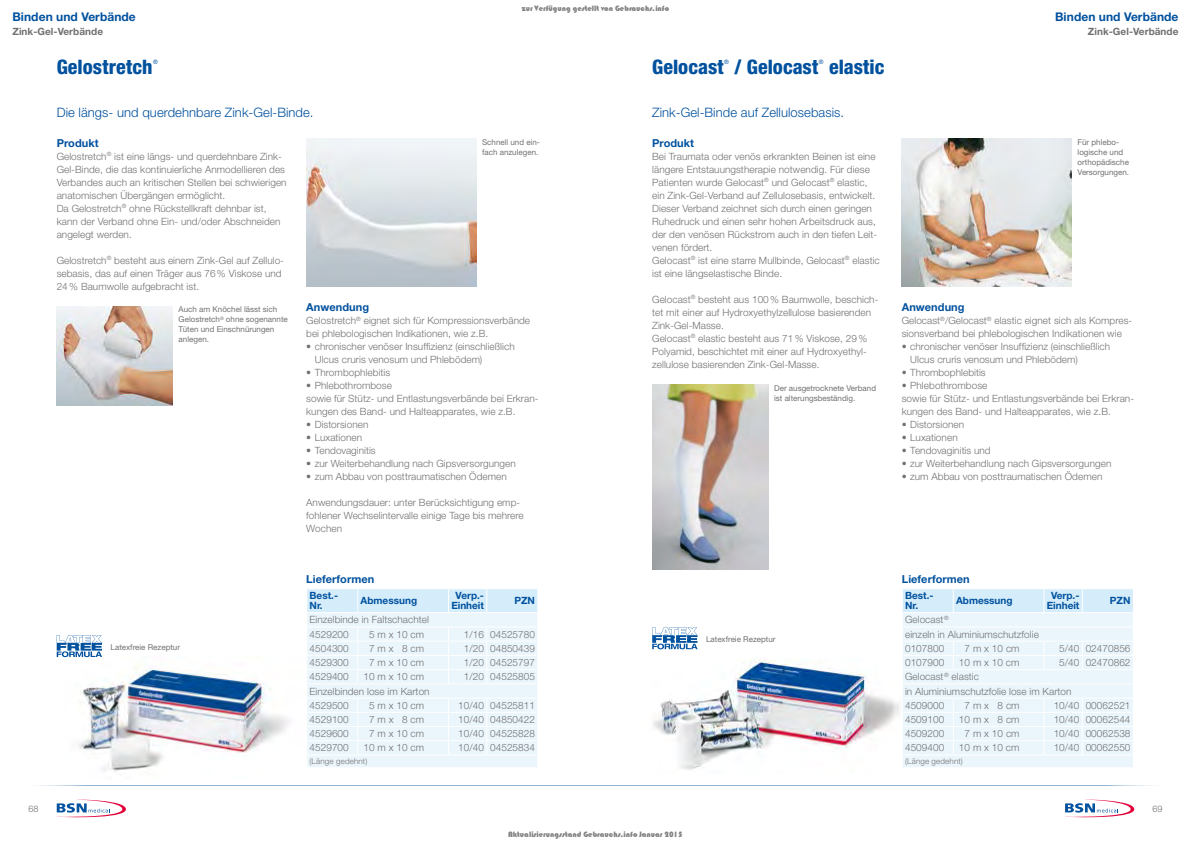
<style>
.page{position:relative;width:1191px;height:842px;background:#fff}
.page>*{position:absolute;margin:0;border:0;box-sizing:border-box;transform-origin:0 0}
.t1{font:800 condensed 20px "Helvetica Neue LT Std";letter-spacing:.005em;color:#00519e}
.t2{font:300 13px "Helvetica Neue LT Std";letter-spacing:.005em;color:#00519e}
.t3{font:700 12px "Helvetica Neue LT Std";letter-spacing:.005em;color:#00519e}
.t4{font:700 11px "Helvetica Neue LT Std";letter-spacing:.005em;color:#00519e}
.t5{font:300 10px/13px "Helvetica Neue LT Std";letter-spacing:.005em;color:#707172}
.t6{font:700 10px/10px "Helvetica Neue LT Std";color:#00519e}
.t7{font:700 10px "Helvetica Neue LT Std";letter-spacing:.005em;color:#707172}
.t8{font:300 9px "Helvetica Neue LT Std";color:#707172}
.t9{font:8px/10px "Helvetica Neue LT Std";color:#707172}
.t10{font:8px "Bauhaus 93";color:rgb(0 0 0/.5)}
.t11{font:300 8px "Helvetica Neue LT Std";letter-spacing:.02em;color:#707172}
.t12{font:condensed 6px "Helvetica Neue LT Std";color:#00519e}
</style>
<div class="page">
<hr style="left:0;top:784px;width:1191px;height:1px;background:#00519e">
<hr style="left:0;top:87px;width:1191px;height:1px;background:#00519e">
<svg style="left:57px;top:799px;width:69px;height:18px"></svg>
<svg style="left:1065px;top:799px;width:69px;height:18px"></svg>
<img style="left:653px;top:658px;width:246px;height:112px">
<img style="left:901px;top:139px;width:170px;height:147px">
<img style="left:652px;top:385px;width:116px;height:185px">
<img style="left:64px;top:657px;width:226px;height:115px">
<img style="left:306px;top:139px;width:170px;height:147px">
<img style="left:57px;top:307px;width:116px;height:99px">
<svg style="left:57px;top:635px;width:45px;height:22px"></svg>
<svg style="left:652px;top:627px;width:45px;height:22px"></svg>
<svg style="left:902px;top:589px;width:231px;height:178px;background:#e9f5fb"></svg>
<svg style="left:307px;top:589px;width:231px;height:178px;background:#e9f5fb"></svg>
<p class="t10" style="left:522px;top:4px;width:149px">zur Verfügung gestellt von Gebrauchs.info</p>
<p class="t3" style="left:12px;top:9px;width:125px">Binden und Verbände</p>
<p class="t7" style="left:12px;top:25px;width:92px">Zink-Gel-Verbände</p>
<h1 class="t1" style="left:57px;top:54px;width:97px">Gelostretch</h1>
<p class="t12" style="left:153px;top:58px;width:6px">®</p>
<h2 class="t2" style="left:57px;top:104px;width:258px">Die längs- und querdehnbare Zink-Gel-Binde.</h2>
<p class="t4" style="left:57px;top:136px;width:43px">Produkt</p>
<p class="t5" style="left:57px;top:149px;width:231px">Gelostretch<sup>®</sup> ist eine längs- und querdehnbare Zink-Gel-Binde, die das kontinuierliche Anmodellieren des Verbandes auch an kritischen Stellen bei schwierigen anatomischen Übergängen ermöglicht.<br>Da Gelostretch<sup>®</sup> ohne Rückstellkraft dehnbar ist, kann der Verband ohne Ein- und/oder Abschneiden angelegt werden.</p>
<p class="t5" style="left:57px;top:253px;width:229px">Gelostretch<sup>®</sup> besteht aus einem Zink-Gel auf Zellulo&shy;sebasis, das auf einen Träger aus 76% Viskose und<br>24% Baumwolle aufgebracht ist.</p>
<p class="t9" style="left:179px;top:304px;width:111px">Auch am Knöchel lässt sich<br>Gelostretch<sup>®</sup> ohne sogenannte<br>Tüten und Einschnürungen anlegen.</p>
<h1 class="t1" style="left:652px;top:54px;width:73px">Gelocast</h1>
<p class="t12" style="left:724px;top:58px;width:6px">®</p>
<h1 class="t1" style="left:734px;top:54px;width:86px">/ Gelocast</h1>
<p class="t12" style="left:819px;top:58px;width:6px">®</p>
<h1 class="t1" style="left:829px;top:54px;width:57px">elastic</h1>
<h2 class="t2" style="left:652px;top:104px;width:193px">Zink-Gel-Binde auf Zellulosebasis.</h2>
<p class="t4" style="left:652px;top:136px;width:43px">Produkt</p>
<p class="t5" style="left:652px;top:149px;width:229px">Bei Traumata oder venös erkrankten Beinen ist eine längere Entstauungstherapie notwendig. Für diese Patienten wurde Gelocast<sup>®</sup> und Gelocast<sup>®</sup> elastic, ein Zink-Gel-Verband auf Zellulosebasis, entwickelt.<br>Dieser Verband zeichnet sich durch einen geringen Ruhedruck und einen sehr hohen Arbeitsdruck aus, der den venösen Rückstrom auch in den tiefen Leit&shy;venen fördert.<br>Gelocast<sup>®</sup> ist eine starre Mullbinde, Gelocast<sup>®</sup> elastic ist eine längselastische Binde.</p>
<p class="t5" style="left:652px;top:292px;width:228px">Gelocast<sup>®</sup> besteht aus 100% Baumwolle, beschich&shy;tet mit einer auf Hydroxyethylzellulose basierenden Zink-Gel-Masse.<br>Gelocast<sup>®</sup> elastic besteht aus 71% Viskose, 29% Polyamid, beschichtet mit einer auf Hydroxyethyl&shy;zellulose basierenden Zink-Gel-Masse.</p>
<p class="t9" style="left:774px;top:383px;width:103px">Der ausgetrocknete Verband ist alterungsbeständig.</p>
<p class="t9" style="left:482px;top:137px;width:59px">Schnell und ein&shy;fach anzulegen.</p>
<p class="t4" style="left:306px;top:300px;width:64px">Anwendung</p>
<p class="t5" style="left:306px;top:314px;width:225px">Gelostretch<sup>®</sup> eignet sich für Kompressionsverbände bei phlebologischen Indikationen, wie z.B.</p>
<p class="t5" style="left:315px;top:340px;width:201px;text-indent:-8px">• chronischer venöser Insuffizienz (einschließlich<br>Ulcus cruris venosum und Phlebödem)</p>
<p class="t5" style="left:306px;top:366px;width:85px">• Thrombophlebitis</p>
<p class="t5" style="left:306px;top:379px;width:234px">• Phlebothrombose<br>sowie für Stütz- und Entlastungsverbände bei Erkran&shy;kungen des Band- und Halteapparates, wie z.B.</p>
<p class="t5" style="left:306px;top:418px;width:64px">• Distorsionen</p>
<p class="t5" style="left:306px;top:431px;width:57px">• Luxationen</p>
<p class="t5" style="left:306px;top:444px;width:71px">• Tendovaginitis</p>
<p class="t5" style="left:306px;top:457px;width:211px">• zur Weiterbehandlung nach Gipsversorgungen</p>
<p class="t5" style="left:306px;top:470px;width:202px">• zum Abbau von posttraumatischen Ödemen</p>
<p class="t5" style="left:306px;top:496px;width:219px">Anwendungsdauer: unter Berücksichtigung emp&shy;fohlener Wechselintervalle einige Tage bis mehrere<br>Wochen</p>
<p class="t9" style="left:111px;top:642px;width:71px">Latexfreie Rezeptur</p>
<p class="t4" style="left:306px;top:572px;width:70px">Lieferformen</p>
<p class="t6" style="left:309px;top:590px;width:30px">Best.-<br>Nr.</p>
<p class="t6" style="left:360px;top:595px;width:58px">Abmessung</p>
<p class="t6" style="left:451px;top:590px;width:34px;text-align:center">Verp.-<br>Einheit</p>
<p class="t6" style="left:514px;top:595px;width:22px">PZN</p>
<p class="t5" style="left:309px;top:612px;width:121px;line-height:14.2px">Einzelbinde in Faltschachtel<br>4529200</p>
<p class="t5" style="left:369px;top:627px;width:56px">5 m x 10 cm</p>
<p class="t5" style="left:464px;top:627px;width:73px">1/16 04525780</p>
<p class="t5" style="left:309px;top:641px;width:41px">4504300</p>
<p class="t5" style="left:369px;top:641px;width:57px">7 m x 8 cm</p>
<p class="t5" style="left:464px;top:641px;width:73px">1/20 04850439</p>
<p class="t5" style="left:309px;top:656px;width:41px">4529300</p>
<p class="t5" style="left:369px;top:656px;width:56px">7 m x 10 cm</p>
<p class="t5" style="left:464px;top:656px;width:73px">1/20 04525797</p>
<p class="t5" style="left:309px;top:670px;width:41px">4529400</p>
<p class="t5" style="left:363px;top:670px;width:62px">10 m x 10 cm</p>
<p class="t5" style="left:464px;top:670px;width:73px">1/20 04525805</p>
<p class="t5" style="left:309px;top:684px;width:122px;line-height:14.2px">Einzelbinden lose im Karton<br>4529500</p>
<p class="t5" style="left:369px;top:698px;width:56px">5 m x 10 cm</p>
<p class="t5" style="left:458px;top:698px;width:78px">10/40 04525811</p>
<p class="t5" style="left:309px;top:713px;width:41px">4529100</p>
<p class="t5" style="left:369px;top:713px;width:57px">7 m x 8 cm</p>
<p class="t5" style="left:458px;top:713px;width:78px">10/40 04850422</p>
<p class="t5" style="left:309px;top:727px;width:41px">4529600</p>
<p class="t5" style="left:369px;top:727px;width:56px">7 m x 10 cm</p>
<p class="t5" style="left:458px;top:727px;width:78px">10/40 04525828</p>
<p class="t5" style="left:309px;top:741px;width:41px">4529700</p>
<p class="t5" style="left:363px;top:741px;width:62px">10 m x 10 cm</p>
<p class="t5" style="left:458px;top:741px;width:78px">10/40 04525834</p>
<p class="t11" style="left:309px;top:756px;width:59px">(Länge gedehnt)</p>
<p class="t9" style="left:706px;top:634px;width:71px">Latexfreie Rezeptur</p>
<p class="t3" style="left:1055px;top:9px;width:125px">Binden und Verbände</p>
<p class="t7" style="left:1087px;top:25px;width:92px">Zink-Gel-Verbände</p>
<p class="t9" style="left:1077px;top:137px;width:53px">Für phlebo&shy;logische und orthopädische<br>Versorgungen.</p>
<p class="t4" style="left:901px;top:300px;width:64px">Anwendung</p>
<p class="t5" style="left:901px;top:314px;width:232px">Gelocast<sup>®</sup>/Gelocast<sup>®</sup> elastic eignet sich als Kompres&shy;sionsverband bei phlebologischen Indikationen wie</p>
<p class="t5" style="left:910px;top:340px;width:201px;text-indent:-8px">• chronischer venöser Insuffizienz (einschließlich<br>Ulcus cruris venosum und Phlebödem)</p>
<p class="t5" style="left:901px;top:366px;width:85px">• Thrombophlebitis</p>
<p class="t5" style="left:901px;top:379px;width:234px">• Phlebothrombose<br>sowie für Stütz- und Entlastungsverbände bei Erkran&shy;kungen des Band- und Halteapparates, wie z.B.</p>
<p class="t5" style="left:901px;top:418px;width:64px">• Distorsionen</p>
<p class="t5" style="left:901px;top:431px;width:57px">• Luxationen</p>
<p class="t5" style="left:901px;top:444px;width:90px">• Tendovaginitis und</p>
<p class="t5" style="left:901px;top:457px;width:211px">• zur Weiterbehandlung nach Gipsversorgungen</p>
<p class="t5" style="left:901px;top:470px;width:202px">• zum Abbau von posttraumatischen Ödemen</p>
<p class="t4" style="left:901px;top:572px;width:70px">Lieferformen</p>
<p class="t6" style="left:905px;top:590px;width:30px">Best.-<br>Nr.</p>
<p class="t6" style="left:956px;top:595px;width:58px">Abmessung</p>
<p class="t6" style="left:1046px;top:590px;width:34px;text-align:center">Verp.-<br>Einheit</p>
<p class="t6" style="left:1110px;top:595px;width:22px">PZN</p>
<p class="t5" style="left:905px;top:612px;width:135px;line-height:14.2px">Gelocast<sup>®<br></sup>einzeln in Aluminiumschutzfolie<br>0107800</p>
<p class="t5" style="left:964px;top:642px;width:56px">7 m x 10 cm</p>
<p class="t5" style="left:1059px;top:642px;width:73px">5/40 02470856</p>
<p class="t5" style="left:905px;top:656px;width:41px">0107900</p>
<p class="t5" style="left:959px;top:656px;width:62px">10 m x 10 cm</p>
<p class="t5" style="left:1059px;top:656px;width:73px">5/40 02470862</p>
<p class="t5" style="left:905px;top:669px;width:168px;line-height:14.2px">Gelocast<sup>®</sup> elastic<br>in Aluminiumschutzfolie lose im Karton<br>4509000</p>
<p class="t5" style="left:964px;top:698px;width:57px">7 m x 8 cm</p>
<p class="t5" style="left:1053px;top:698px;width:78px">10/40 00062521</p>
<p class="t5" style="left:905px;top:713px;width:41px">4509100</p>
<p class="t5" style="left:959px;top:713px;width:62px">10 m x 8 cm</p>
<p class="t5" style="left:1053px;top:713px;width:78px">10/40 00062544</p>
<p class="t5" style="left:905px;top:727px;width:41px">4509200</p>
<p class="t5" style="left:964px;top:727px;width:56px">7 m x 10 cm</p>
<p class="t5" style="left:1053px;top:727px;width:78px">10/40 00062538</p>
<p class="t5" style="left:905px;top:741px;width:41px">4509400</p>
<p class="t5" style="left:959px;top:741px;width:62px">10 m x 10 cm</p>
<p class="t5" style="left:1053px;top:741px;width:78px">10/40 00062550</p>
<p class="t11" style="left:905px;top:756px;width:59px">(Länge gedehnt)</p>
<p class="t8" style="left:28px;top:803px;width:12px">68</p>
<p class="t8" style="left:1152px;top:803px;width:12px">69</p>
<p class="t10" style="left:508px;top:830px;width:176px">Aktualisierungsstand Gebrauchs.info Januar 2015</p>
</div>
